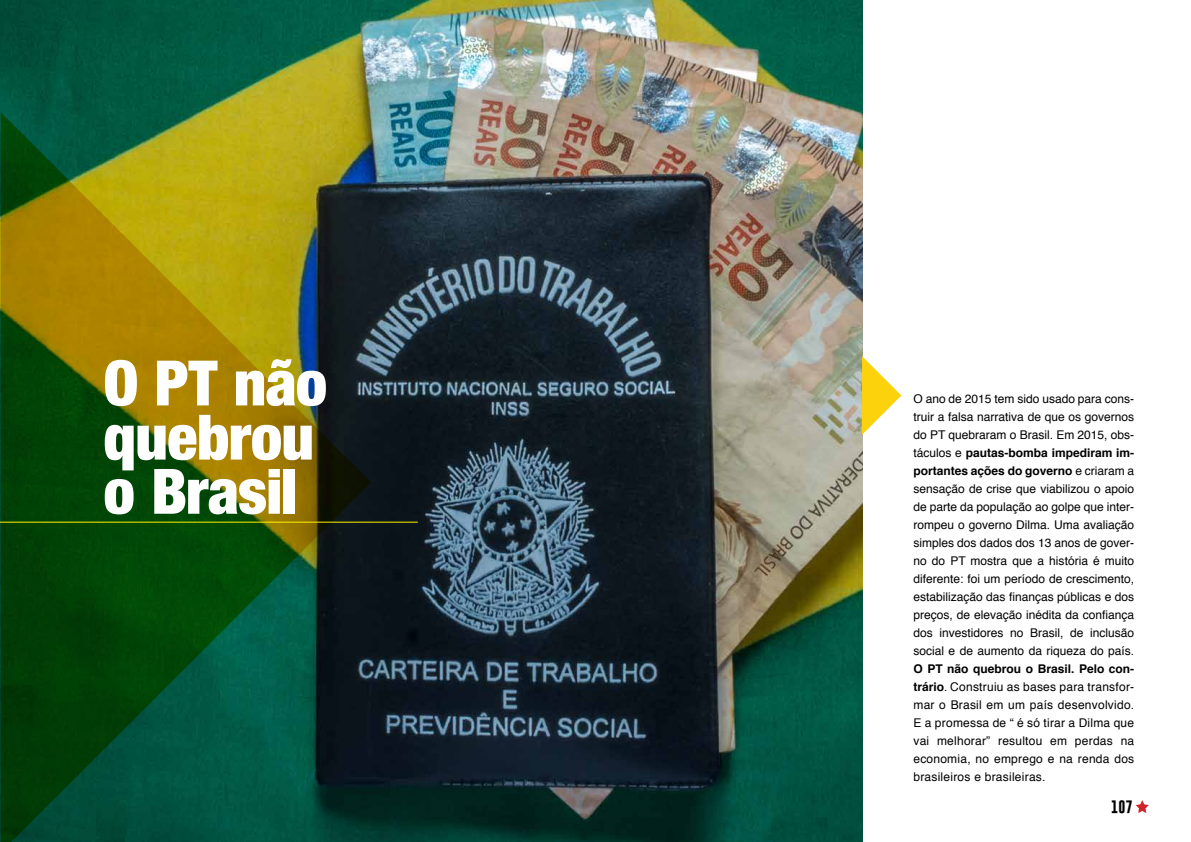
<style>
.page{position:relative;width:1191px;height:842px;background:#fff}
.page>*{position:absolute;margin:0;border:0;box-sizing:border-box;transform-origin:0 0}
.t1{font:900 condensed 62.7px/54.1px "Helvetica Neue";letter-spacing:-.01em;color:#fff}
.t2{font:700 13px "Gobold";color:#000}
.t3{font:12px/18px "Helvetica";letter-spacing:.01em;color:#000;text-align:justify}
.s1{font-weight:700}
</style>
<div class="page">
<img style="left:0;top:0;width:862px;height:842px">
<svg style="left:1px;top:112px;width:370px;height:730px;background:#3f5d17"></svg>
<hr style="left:0;top:522px;width:418px;height:1px;background:#fff200">
<svg style="left:862px;top:356px;width:39px;height:79px"></svg>
<svg style="left:1136px;top:800px;width:12px;height:13px"></svg>
<h1 class="t1" style="left:103px;top:353px;width:225px">O PT não quebrou o Brasil</h1>
<p class="t3" style="left:913px;top:390px;width:222px">O ano de 2015 tem sido usado para cons&shy;truir a falsa narrativa de que os governos do PT quebraram o Brasil. Em 2015, obs&shy;táculos e <span class="s1">pautas-bomba impediram im&shy;portantes ações do governo</span> e criaram a sensação de crise que viabilizou o apoio de parte da população ao golpe que inter&shy;rompeu o governo Dilma. Uma avaliação simples dos dados dos 13 anos de gover&shy;no do PT mostra que a história é muito diferente: foi um período de crescimento, estabilização das finanças públicas e dos preços, de elevação inédita da confiança dos investidores no Brasil, de inclusão social e de aumento da riqueza do país.</p>
<p class="t3" style="left:913px;top:660px;width:222px"><span class="s1">O PT não quebrou o Brasil. Pelo con&shy;trário</span>. Construiu as bases para transfor&shy;mar o Brasil em um país desenvolvido.<br>E a promessa de “ é só tirar a Dilma que vai melhorar” resultou em perdas na economia, no emprego e na renda dos brasileiros e brasileiras.</p>
<p class="t2" style="left:1111px;top:799px;width:23px">107</p>
</div>
